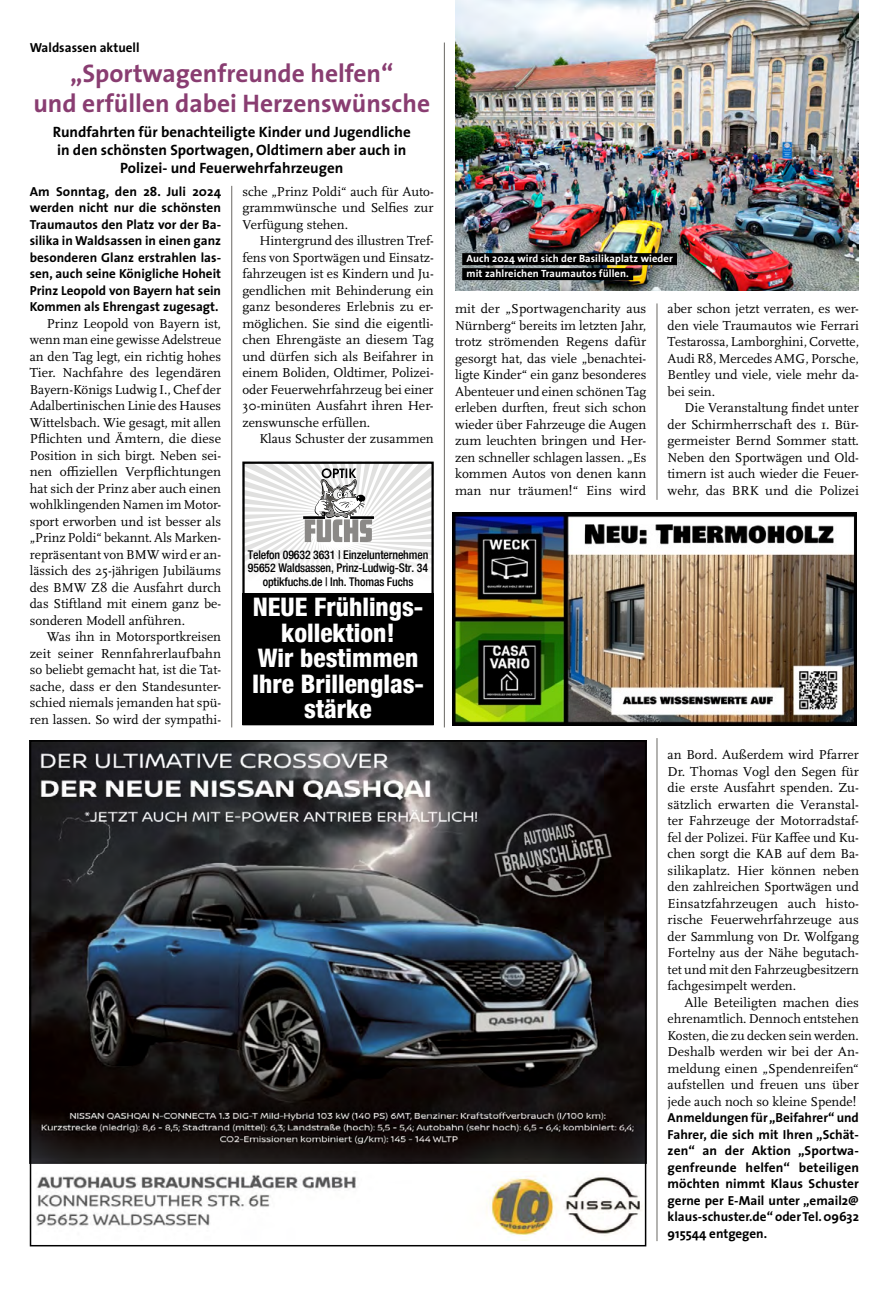
<style>
.page{position:relative;width:893px;height:1289px;background:#fff}
.page>*{position:absolute;margin:0;border:0;box-sizing:border-box;transform-origin:0 0}
.t1{font:25.5px/25.5px "Helvetica Neue LT 87 Heavy Cond";color:#fff;text-align:center}
.t2{font:700 25.5px/30px "The Sans";color:#893d71;text-align:center}
.t3{font:700 15px/18px "The Sans";color:#000;text-align:center}
.t4{font:13.5px/16.5px "Scala Pro";color:#000;text-align:justify}
.t5{font:700 13.2px/16.5px "The Sans";color:#000;text-align:justify}
.t6{font:12px/13.5px "Helvetica Neue LT 67 Med Cond";letter-spacing:-.01em;color:#000;text-align:center}
.t7{font:700 10.5px/15px "The Sans";letter-spacing:.01em;color:#fff}
</style>
<div class="page">
<hr style="left:231px;top:186px;width:1px;height:541px;background:#6a6864">
<hr style="left:444px;top:43px;width:1px;height:684px;background:#6a6864">
<hr style="left:657px;top:303px;width:1px;height:197px;background:#6a6864">
<hr style="left:657px;top:738px;width:1px;height:502px;background:#6a6864">
<img style="left:455px;top:0;width:404px;height:291px">
<img style="left:32px;top:742px;width:612px;height:422px">
<img style="left:36px;top:1174px;width:606px;height:62px">
<svg style="left:245px;top:464px;width:186px;height:105px"></svg>
<div style="left:242px;top:593px;width:192px;height:132px;background:#000"></div>
<div style="left:242px;top:461px;width:192px;height:264px;border:2px solid #000"></div>
<img style="left:453px;top:512px;width:404px;height:213px">
<div style="left:462px;top:253px;width:215px;height:12px;background:#000"></div>
<div style="left:462px;top:268px;width:171px;height:12px;background:#000"></div>
<p class="t5" style="left:30px;top:39px;width:111px">Waldsassen aktuell</p>
<h1 class="t2" style="left:33px;top:58px;width:398px">„Sportwagenfreunde helfen“<br>und erfüllen dabei Herzenswünsche</h1>
<p class="t3" style="left:53px;top:122px;width:359px">Rundfahrten für benachteiligte Kinder und Jugendliche in den schönsten Sportwagen, Oldtimern aber auch in<br>Polizei- und Feuerwehrfahrzeugen</p>
<p class="t5" style="left:30px;top:183px;width:193px">Am Sonntag, den 28. Juli 2024 werden nicht nur die schönsten Traumautos den Platz vor der Ba&shy;silika in Waldsassen in einen ganz besonderen Glanz erstrahlen las&shy;sen, auch seine Königliche Hoheit Prinz Leopold von Bayern hat sein Kommen als Ehrengast zugesagt.</p>
<p class="t4" style="left:30px;top:315px;width:193px;text-indent:17px">Prinz Leopold von Bayern ist, wenn man eine gewisse Adelstreue an den Tag legt, ein richtig hohes Tier. Nachfahre des legendären Bayern-Königs Ludwig I., Chef der Adalbertinischen Linie des Hauses Wittelsbach. Wie gesagt, mit allen Pflichten und Ämtern, die diese Position in sich birgt. Neben sei&shy;nen offiziellen Verpflichtungen hat sich der Prinz aber auch einen wohlklingenden Namen im Motor&shy;sport erworben und ist besser als „Prinz Poldi“ bekannt. Als Marken&shy;repräsentant von BMW wird er an&shy;lässich des 25-jährigen Jubiläums des BMW Z8 die Ausfahrt durch das Stiftland mit einem ganz be&shy;sonderen Modell anführen.</p>
<p class="t4" style="left:30px;top:629px;width:193px;text-indent:17px">Was ihn in Motorsportkreisen zeit seiner Rennfahrerlaufbahn so beliebt gemacht hat, ist die Tat&shy;sache, dass er den Standesunter&shy;schied niemals jemanden hat spü&shy;ren lassen. So wird der sympathi-</p>
<p class="t4" style="left:242px;top:183px;width:193px">sche „Prinz Poldi“ auch für Auto&shy;grammwünsche und Selfies zur Verfügung stehen.</p>
<p class="t4" style="left:242px;top:233px;width:193px;text-indent:17px">Hintergrund des illustren Tref&shy;fens von Sportwägen und Einsatz&shy;fahrzeugen ist es Kindern und Ju&shy;gendlichen mit Behinderung ein ganz besonderes Erlebnis zu er&shy;möglichen. Sie sind die eigentli&shy;chen Ehrengäste an diesem Tag und dürfen sich als Beifahrer in einem Boliden, Oldtimer, Polizei&shy;oder Feuerwehrfahrzeug bei einer 30-minüten Ausfahrt ihren Her&shy;zenswunsche erfüllen.</p>
<p class="t4" style="left:259px;top:431px;width:176px">Klaus Schuster der zusammen</p>
<p class="t6" style="left:248px;top:547px;width:182px">Telefon 09632 3631 | Einzelunternehmen<br>95652 Waldsassen, Prinz-Ludwig-Str. 34 optikfuchs.de | Inh. Thomas Fuchs</p>
<h1 class="t1" style="left:252px;top:594px;width:173px">NEUE Frühlings&shy;kollektion!<br>Wir bestimmen<br>Ihre Brillenglas&shy;stärke</h1>
<p class="t7" style="left:466px;top:250px;width:208px">Auch 2024 wird sich der Basilikaplatz wieder mit zahlreichen Traumautos füllen.</p>
<p class="t4" style="left:455px;top:301px;width:193px">mit der „Sportwagencharity aus Nürnberg“ bereits im letzten Jahr, trotz strömenden Regens dafür gesorgt hat, das viele „benachtei&shy;ligte Kinder“ ein ganz besonderes Abenteuer und einen schönen Tag erleben durften, freut sich schon wieder über Fahrzeuge die Augen zum leuchten bringen und Her&shy;zen schneller schlagen lassen. „Es kommen Autos von denen kann man nur träumen!“ Eins wird</p>
<p class="t4" style="left:668px;top:301px;width:193px">aber schon jetzt verraten, es wer&shy;den viele Traumautos wie Ferrari Testarossa, Lamborghini, Corvette, Audi R8, Mercedes AMG, Porsche, Bentley und viele, viele mehr da&shy;bei sein.</p>
<p class="t4" style="left:668px;top:400px;width:193px;text-indent:17px">Die Veranstaltung findet unter der Schirmherrschaft des 1. Bür&shy;germeister Bernd Sommer statt.<br>Neben den Sportwägen und Old&shy;timern ist auch wieder die Feuer&shy;wehr, das BRK und die Polizei</p>
<p class="t4" style="left:668px;top:746px;width:193px">an Bord. Außerdem wird Pfarrer Dr. Thomas Vogl den Segen für die erste Ausfahrt spenden. Zu&shy;sätzlich erwarten die Veranstal&shy;ter Fahrzeuge der Motorradstaf&shy;fel der Polizei. Für Kaffee und Ku&shy;chen sorgt die KAB auf dem Ba&shy;silikaplatz. Hier können neben den zahlreichen Sportwägen und Einsatzfahrzeugen auch histo&shy;rische Feuerwehrfahrzeuge aus der Sammlung von Dr. Wolfgang Fortelny aus der Nähe begutach&shy;tet und mit den Fahrzeugbesitzern fachgesimpelt werden.</p>
<p class="t4" style="left:668px;top:994px;width:193px;text-indent:17px">Alle Beteiligten machen dies ehrenamtlich. Dennoch entstehen Kosten, die zu decken sein werden.<br>Deshalb werden wir bei der An&shy;meldung einen „Spendenreifen“ aufstellen und freuen uns über jede auch noch so kleine Spende!</p>
<p class="t5" style="left:668px;top:1109px;width:193px">Anmeldungen für „Beifahrer“ und Fahrer, die sich mit Ihren „Schät&shy;zen“ an der Aktion „Sportwa&shy;genfreunde helfen“ beteiligen möchten nimmt Klaus Schuster gerne per E-Mail unter „email2@ klaus-schuster.de“ oder Tel. 09632<br>915544 entgegen.</p>
</div>
